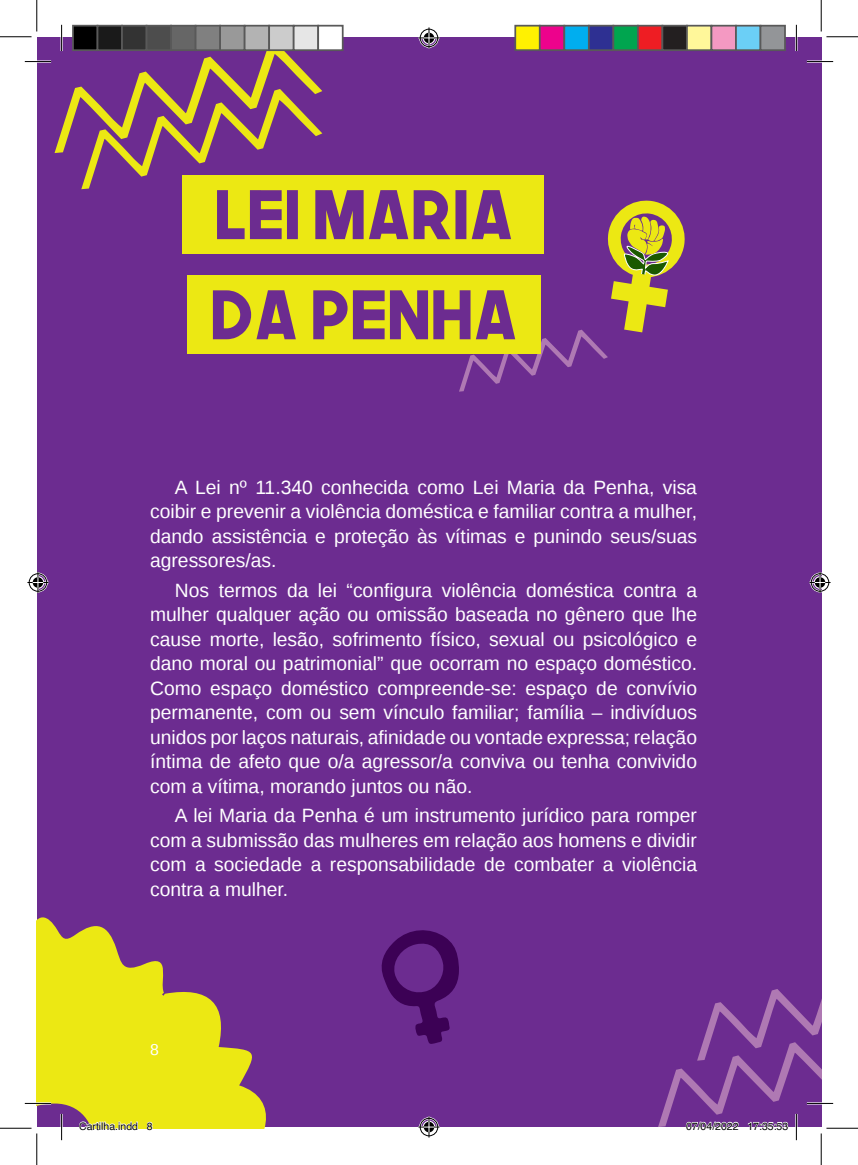
<style>
.page{position:relative;width:858px;height:1165px;background:#fff}
.page>*{position:absolute;margin:0;border:0;box-sizing:border-box;transform-origin:0 0}
.t1{font:66.5px "The Next Font";color:#6c2c90}
.t2{font:19.25px/24.5px "Liberation Sans";color:#fff;text-align:justify}
.t3{font:15.75px "Liberation Sans";color:#fff}
.t4{font:10.5px "Helvetica";color:#000}
</style>
<div class="page">
<div style="left:37px;top:37px;width:784px;height:1089px;background:#6c2c90"></div>
<svg style="left:37px;top:917px;width:245px;height:211px;fill:#ece813"></svg>
<svg style="left:381px;top:930px;width:78px;height:114px"></svg>
<svg style="left:459px;top:200px;width:226px;height:192px"></svg>
<div style="left:182px;top:175px;width:362px;height:79px;background:#ece813"></div>
<div style="left:187px;top:276px;width:353px;height:78px;background:#ece813"></div>
<hr style="left:806px;top:60px;width:26px;height:3px;background:#fff">
<hr style="left:25px;top:1102px;width:26px;height:2px;background:#fff">
<hr style="left:60px;top:1114px;width:3px;height:26px;background:#fff">
<hr style="left:795px;top:25px;width:2px;height:26px;background:#fff">
<svg style="left:806px;top:61px;width:26px;height:1px"></svg>
<svg style="left:25px;top:1103px;width:26px;height:1px"></svg>
<svg style="left:25px;top:25px;width:297px;height:164px"></svg>
<svg style="left:61px;top:1114px;width:1px;height:26px"></svg>
<svg style="left:795px;top:25px;width:1px;height:26px"></svg>
<hr style="left:0;top:36px;width:32px;height:2px;background:#fff">
<hr style="left:36px;top:0;width:2px;height:32px;background:#fff">
<hr style="left:0;top:36px;width:32px;height:1px;background:#000">
<hr style="left:826px;top:36px;width:31px;height:1px;background:#000">
<hr style="left:0;top:1128px;width:32px;height:1px;background:#000">
<hr style="left:826px;top:1128px;width:31px;height:1px;background:#000">
<hr style="left:36px;top:0;width:1px;height:32px;background:#000">
<hr style="left:36px;top:1133px;width:1px;height:32px;background:#000">
<hr style="left:820px;top:0;width:1px;height:32px;background:#000">
<hr style="left:820px;top:1133px;width:1px;height:32px;background:#000">
<svg style="left:418px;top:27px;width:21px;height:21px"></svg>
<svg style="left:418px;top:1116px;width:21px;height:21px"></svg>
<svg style="left:27px;top:572px;width:21px;height:21px"></svg>
<svg style="left:809px;top:572px;width:21px;height:21px"></svg>
<div style="left:73px;top:26px;width:24px;height:24px;background:#000"></div>
<div style="left:72px;top:25px;width:26px;height:26px;border:2px solid #595959"></div>
<div style="left:97px;top:26px;width:25px;height:24px;background:#1a1a1a"></div>
<div style="left:97px;top:25px;width:26px;height:26px;border:2px solid #595959"></div>
<div style="left:122px;top:26px;width:24px;height:24px;background:#333"></div>
<div style="left:121px;top:25px;width:26px;height:26px;border:2px solid #595959"></div>
<div style="left:146px;top:26px;width:25px;height:24px;background:#4d4d4d"></div>
<div style="left:146px;top:25px;width:26px;height:26px;border:2px solid #595959"></div>
<div style="left:171px;top:26px;width:24px;height:24px;background:#666"></div>
<div style="left:170px;top:25px;width:26px;height:26px;border:2px solid #595959"></div>
<div style="left:195px;top:26px;width:25px;height:24px;background:#808080"></div>
<div style="left:195px;top:25px;width:26px;height:26px;border:2px solid #595959"></div>
<div style="left:220px;top:26px;width:24px;height:24px;background:#999"></div>
<div style="left:219px;top:25px;width:26px;height:26px;border:2px solid #595959"></div>
<div style="left:244px;top:26px;width:25px;height:24px;background:#b3b3b3"></div>
<div style="left:244px;top:25px;width:26px;height:26px;border:2px solid #595959"></div>
<div style="left:269px;top:26px;width:24px;height:24px;background:#ccc"></div>
<div style="left:268px;top:25px;width:26px;height:26px;border:2px solid #595959"></div>
<div style="left:293px;top:26px;width:25px;height:24px;background:#e6e6e6"></div>
<div style="left:293px;top:25px;width:26px;height:26px;border:2px solid #595959"></div>
<div style="left:318px;top:26px;width:24px;height:24px;background:#fff"></div>
<div style="left:317px;top:25px;width:26px;height:26px;border:2px solid #595959"></div>
<div style="left:515px;top:26px;width:24px;height:24px;background:#fff101"></div>
<div style="left:514px;top:25px;width:26px;height:26px;border:2px solid #595959"></div>
<div style="left:539px;top:26px;width:25px;height:24px;background:#ed028c"></div>
<div style="left:538px;top:25px;width:27px;height:26px;border:2px solid #595959"></div>
<div style="left:564px;top:26px;width:24px;height:24px;background:#00aeef"></div>
<div style="left:563px;top:25px;width:26px;height:26px;border:2px solid #595959"></div>
<div style="left:588px;top:26px;width:25px;height:24px;background:#2e3092"></div>
<div style="left:587px;top:25px;width:27px;height:26px;border:2px solid #595959"></div>
<div style="left:613px;top:26px;width:24px;height:24px;background:#00a54f"></div>
<div style="left:612px;top:25px;width:26px;height:26px;border:2px solid #595959"></div>
<div style="left:637px;top:26px;width:25px;height:24px;background:#ee1d23"></div>
<div style="left:636px;top:25px;width:27px;height:26px;border:2px solid #595959"></div>
<div style="left:662px;top:26px;width:24px;height:24px;background:#231f20"></div>
<div style="left:661px;top:25px;width:26px;height:26px;border:2px solid #595959"></div>
<div style="left:686px;top:26px;width:25px;height:24px;background:#fff79a"></div>
<div style="left:685px;top:25px;width:27px;height:26px;border:2px solid #595959"></div>
<div style="left:711px;top:26px;width:24px;height:24px;background:#f499c2"></div>
<div style="left:710px;top:25px;width:26px;height:26px;border:2px solid #595959"></div>
<div style="left:735px;top:26px;width:25px;height:24px;background:#6bcff6"></div>
<div style="left:734px;top:25px;width:27px;height:26px;border:2px solid #595959"></div>
<div style="left:760px;top:26px;width:24px;height:24px;background:#939598"></div>
<div style="left:759px;top:25px;width:26px;height:26px;border:2px solid #595959"></div>
<svg style="left:79px;top:1121px;width:59px;height:8px"></svg>
<svg style="left:146px;top:1121px;width:7px;height:8px"></svg>
<svg style="left:658px;top:963px;width:174px;height:177px"></svg>
<p class="t1" style="left:214px;top:169px;width:301px">LEI MARIA</p>
<p class="t1" style="left:210px;top:270px;width:309px">DA PENHA</p>
<p class="t2" style="left:150px;top:475px;width:548px;text-indent:25px">A Lei nº 11.340 conhecida como Lei Maria da Penha, visa coibir e prevenir a violência doméstica e familiar contra a mulher, dando assistência e proteção às vítimas e punindo seus/suas agressores/as.</p>
<p class="t2" style="left:150px;top:578px;width:548px;text-indent:25px">Nos termos da lei “configura violência doméstica contra a mulher qualquer ação ou omissão baseada no gênero que lhe cause morte, lesão, sofrimento físico, sexual ou psicológico e dano moral ou patrimonial” que ocorram no espaço doméstico.<br>Como espaço doméstico compreende-se: espaço de convívio permanente, com ou sem vínculo familiar; família – indivíduos unidos por laços naturais, afinidade ou vontade expressa; relação íntima de afeto que o/a agressor/a conviva ou tenha convivido com a vítima, morando juntos ou não.</p>
<p class="t2" style="left:150px;top:804px;width:548px;text-indent:25px">A lei Maria da Penha é um instrumento jurídico para romper com a submissão das mulheres em relação aos homens e dividir com a sociedade a responsabilidade de combater a violência contra a mulher.</p>
<p class="t3" style="left:150px;top:1041px;width:10px">8</p>
<p class="t4" style="left:79px;top:1118px;width:75px">Cartilha.indd 8</p>
<p class="t4" style="left:685px;top:1118px;width:104px">07/04/2022 17:35:53</p>
</div>
